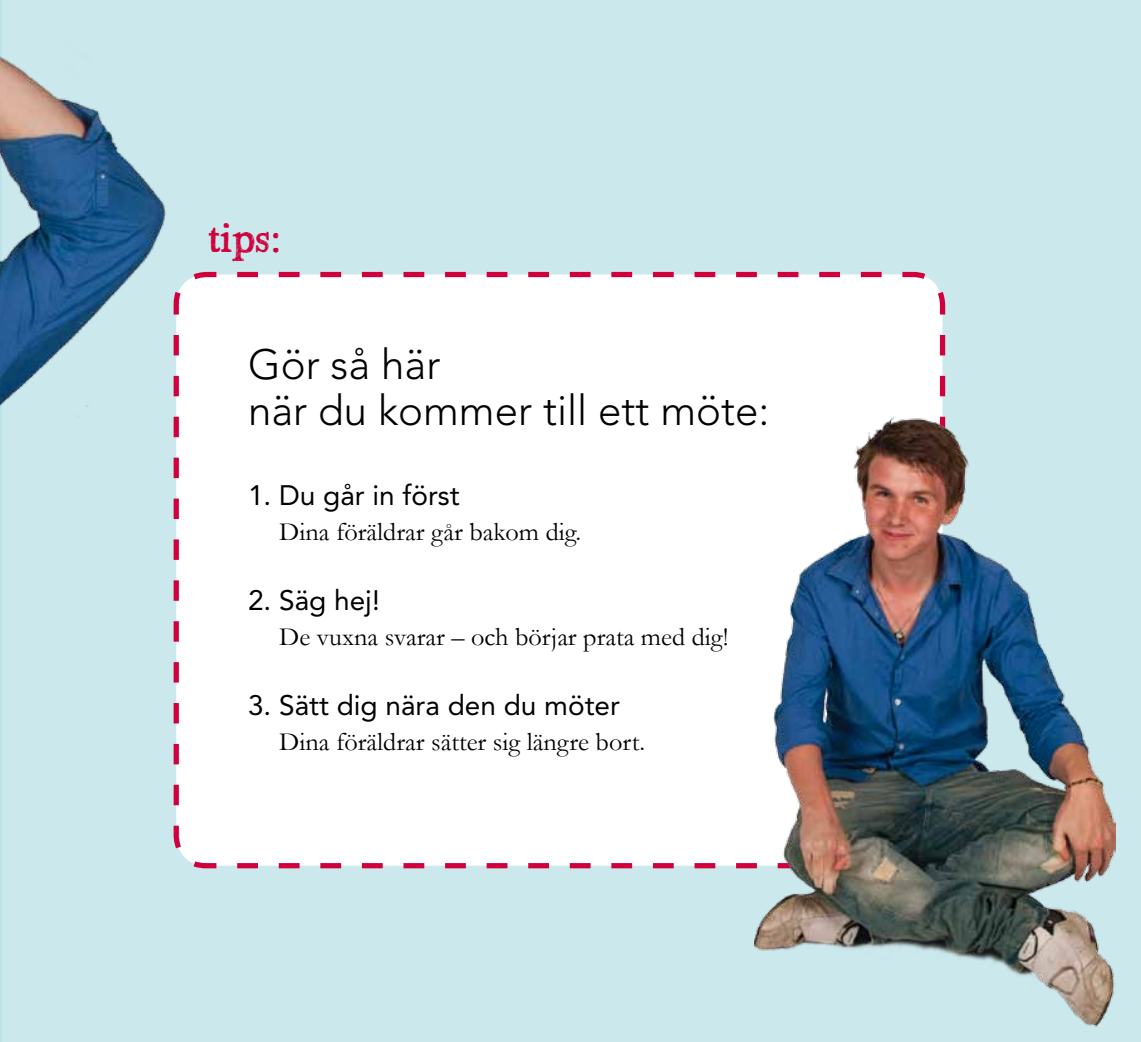
<style>
.page{position:relative;width:1141px;height:1042px;background:#fff}
.page>*{position:absolute;margin:0;border:0;box-sizing:border-box;transform-origin:0 0}
.t1{font:300 42px/45.5px "Avenir";color:#000}
.t2{font:42px "Hand TIMES";color:#cf003b}
.t3{font:28px "Avenir";color:#000}
.t4{font:26.25px "Garamond";color:#000}
</style>
<div class="page">
<div style="left:179px;top:0;width:962px;height:1042px;background:#cbe8ed"></div>
<svg style="left:179px;top:269px;width:769px;height:602px"></svg>
<img style="left:0;top:0;width:179px;height:1042px">
<img style="left:754px;top:417px;width:362px;height:616px">
<h1 class="t2" style="left:208px;top:214px;width:75px">tips:</h1>
<h1 class="t1" style="left:248px;top:342px;width:523px">Gör så här<br>när du kommer till ett möte:</h1>
<p class="t3" style="left:248px;top:479px;width:213px">1. Du går in först</p>
<p class="t4" style="left:279px;top:516px;width:303px">Dina föräldrar går bakom dig.</p>
<p class="t3" style="left:248px;top:584px;width:133px">2. Säg hej!</p>
<p class="t4" style="left:279px;top:621px;width:451px">De vuxna svarar – och börjar prata med dig!</p>
<p class="t3" style="left:248px;top:688px;width:373px">3. Sätt dig nära den du möter</p>
<p class="t4" style="left:279px;top:725px;width:367px">Dina föräldrar sätter sig längre bort.</p>
</div>
